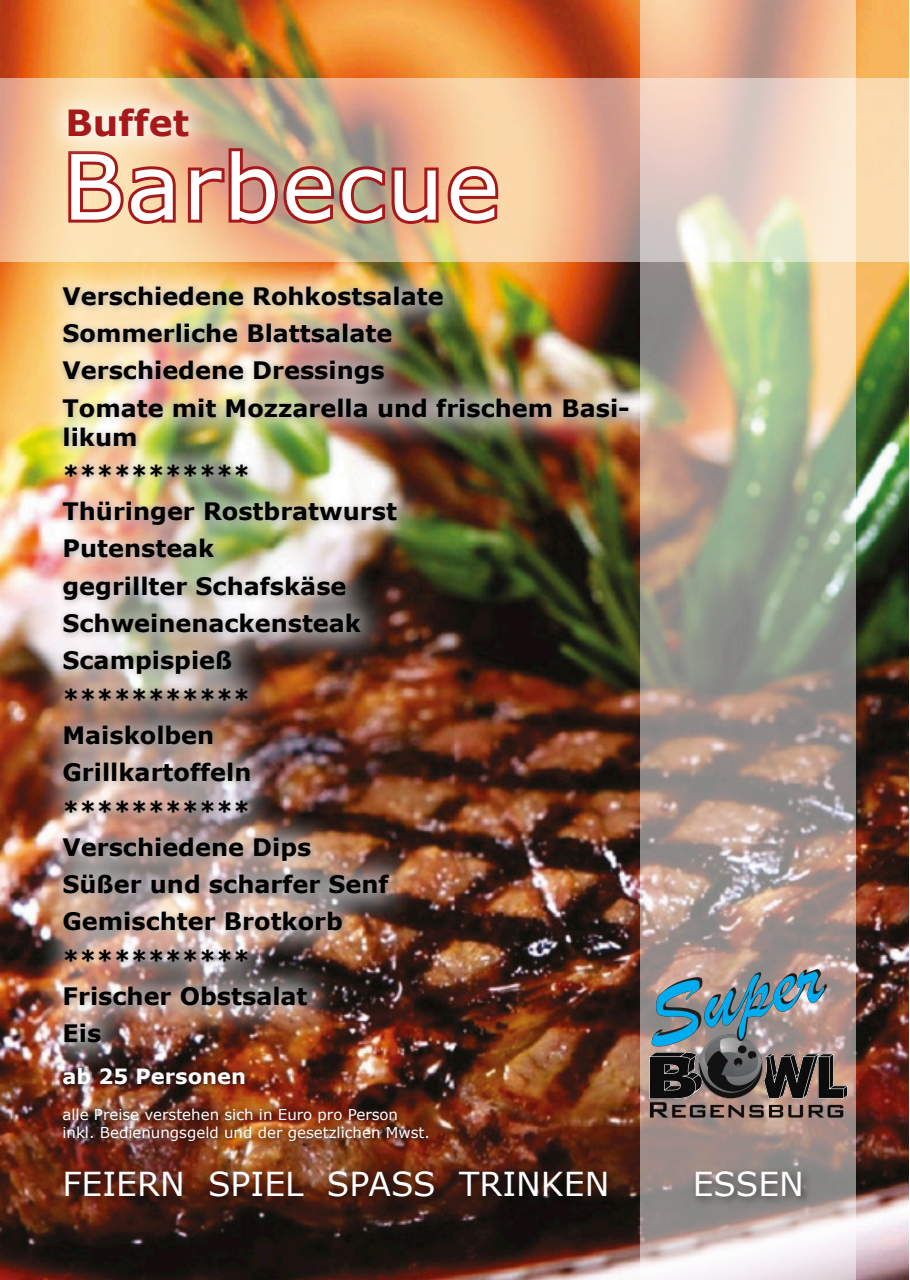
<style>
.page{position:relative;width:910px;height:1280px;background:#fff}
.page>*{position:absolute;margin:0;border:0;box-sizing:border-box;transform-origin:0 0}
.t1{font:90px "Verdana";letter-spacing:.025em;color:#fff}
.t2{font:700 36px "Verdana";color:#a6191a}
.t3{font:33px "Verdana";color:#fff}
.t4{font:700 24px/28.8px "Verdana";color:#000}
.t5{font:700 21px "Verdana";color:#fff}
.t6{font:15px "Verdana";color:#fff}
</style>
<div class="page">
<img style="left:0;top:0;width:909px;height:1280px">
<svg style="left:640px;top:0;width:215px;height:1280px;background:#b4a896"></svg>
<svg style="left:0;top:79px;width:909px;height:183px;background:#e8c6a8"></svg>
<svg style="left:65px;top:164px;width:114px;height:64px;background:#cf7962"></svg>
<svg style="left:185px;top:145px;width:316px;height:83px;background:#c37863"></svg>
<div style="left:33px;top:256px;width:625px;height:818px;background:#fff;opacity:.75"></div>
<img style="left:649px;top:969px;width:198px;height:149px">
<div style="left:40px;top:81px;width:176px;height:83px;background:#fff;opacity:.75"></div>
<div style="left:205px;top:1166px;width:109px;height:41px;background:#000;opacity:.5"></div>
<div style="left:324px;top:1166px;width:121px;height:41px;background:#000;opacity:.5"></div>
<div style="left:454px;top:1167px;width:163px;height:40px;background:#000;opacity:.5"></div>
<div style="left:691px;top:1166px;width:121px;height:41px;background:#000;opacity:.5"></div>
<div style="left:60px;top:1167px;width:133px;height:40px;background:#000;opacity:.5"></div>
<div style="left:58px;top:1062px;width:378px;height:87px;background:#000;opacity:.6"></div>
<p class="t2" style="left:66px;top:100px;width:125px">Buffet</p>
<p class="t1" style="left:63px;top:130px;width:439px">Barbecue</p>
<p class="t4" style="left:63px;top:282px;width:383px">Verschiedene Rohkostsalate</p>
<p class="t4" style="left:63px;top:319px;width:331px">Sommerliche Blattsalate</p>
<p class="t4" style="left:63px;top:356px;width:324px">Verschiedene Dressings</p>
<p class="t4" style="left:63px;top:394px;width:569px">Tomate mit Mozzarella und frischem Basi&shy;likum</p>
<p class="t4" style="left:63px;top:460px;width:189px">***********</p>
<p class="t4" style="left:63px;top:497px;width:336px">Thüringer Rostbratwurst</p>
<p class="t4" style="left:63px;top:534px;width:153px">Putensteak</p>
<p class="t4" style="left:63px;top:572px;width:285px">gegrillter Schafskäse</p>
<p class="t4" style="left:63px;top:609px;width:300px">Schweinenackensteak</p>
<p class="t4" style="left:63px;top:646px;width:171px">Scampispieß</p>
<p class="t4" style="left:63px;top:684px;width:189px">***********</p>
<p class="t4" style="left:63px;top:721px;width:153px">Maiskolben</p>
<p class="t4" style="left:63px;top:758px;width:190px">Grillkartoffeln</p>
<p class="t4" style="left:63px;top:795px;width:189px">***********</p>
<p class="t4" style="left:63px;top:833px;width:250px">Verschiedene Dips</p>
<p class="t4" style="left:63px;top:870px;width:328px">Süßer und scharfer Senf</p>
<p class="t4" style="left:63px;top:907px;width:282px">Gemischter Brotkorb</p>
<p class="t4" style="left:63px;top:945px;width:189px">***********</p>
<p class="t4" style="left:63px;top:982px;width:247px">Frischer Obstsalat</p>
<p class="t4" style="left:63px;top:1019px;width:40px">Eis</p>
<p class="t5" style="left:63px;top:1062px;width:185px">ab 25 Personen</p>
<p class="t6" style="left:63px;top:1105px;width:337px">alle Preise verstehen sich in Euro pro Person</p>
<p class="t6" style="left:63px;top:1123px;width:369px">inkl. Bedienungsgeld und der gesetzlichen Mwst.</p>
<p class="t3" style="left:63px;top:1163px;width:124px">FEIERN</p>
<p class="t3" style="left:208px;top:1163px;width:97px">SPIEL</p>
<p class="t3" style="left:327px;top:1163px;width:110px">SPASS</p>
<p class="t3" style="left:459px;top:1163px;width:152px">TRINKEN</p>
<p class="t3" style="left:693px;top:1163px;width:113px">ESSEN</p>
</div>
